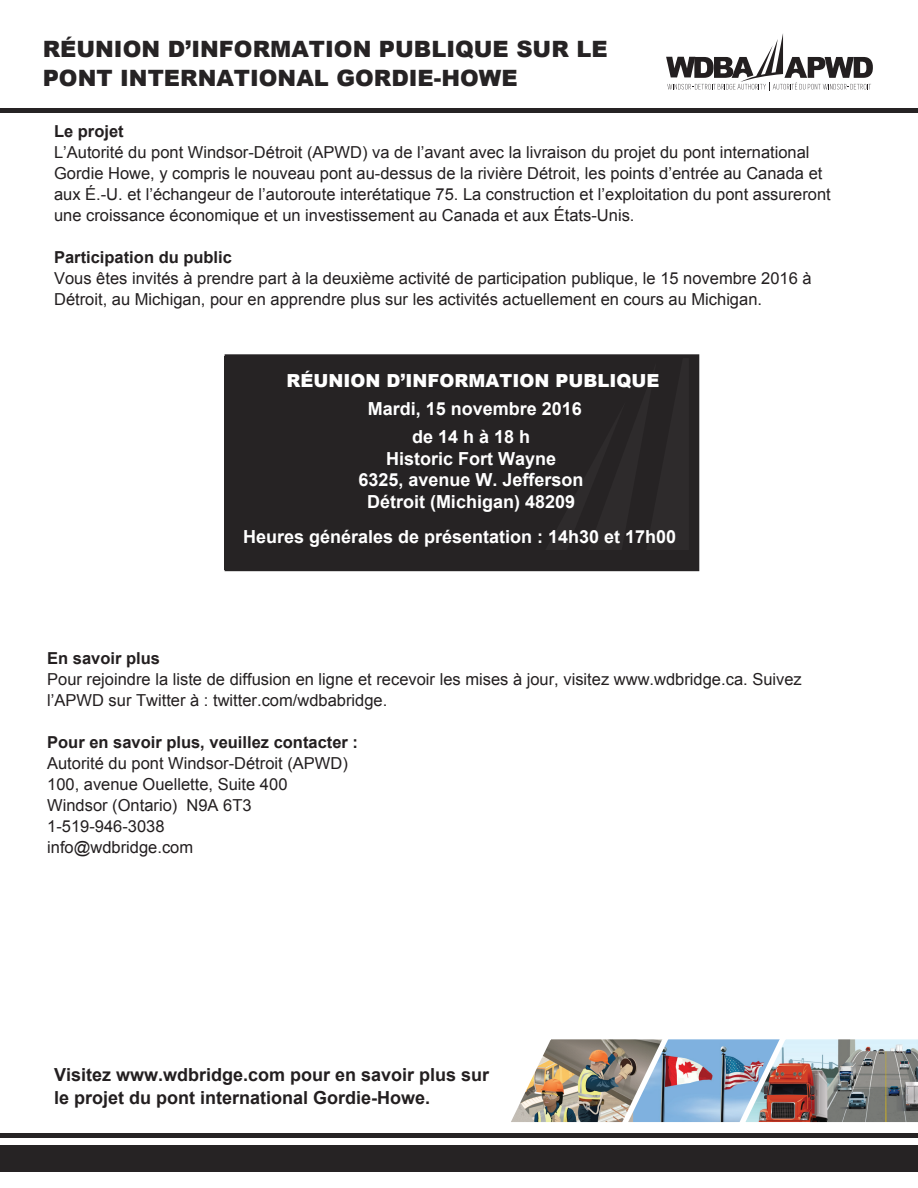
<style>
.page{position:relative;width:918px;height:1188px;background:#fff}
.page>*{position:absolute;margin:0;border:0;box-sizing:border-box;transform-origin:0 0}
.t1{font:900 22.5px/29.5px "Arial";color:#262324}
.t2{font:700 18px/21.6px "Arial";color:#fff;text-align:center}
.t3{font:700 18px/22.5px "Arial";color:#231f20}
.t4{font:900 18px "Arial";color:#fff}
.t5{font:16.5px/21px "Arial";color:#231f20}
.t6{font:700 16.5px "Arial";color:#231f20}
</style>
<div class="page">
<div style="left:224px;top:356px;width:475px;height:214px;background:#262324"></div>
<div style="left:225px;top:354px;width:474px;height:217px;border:4px solid #262324"></div>
<hr style="left:0;top:108px;width:918px;height:4px;background:#262324">
<div style="left:0;top:1145px;width:918px;height:27px;background:#262324"></div>
<div style="left:0;top:1133px;width:918px;height:5px;background:#262324"></div>
<img style="left:511px;top:1039px;width:407px;height:84px">
<svg style="left:666px;top:34px;width:207px;height:57px"></svg>
<h1 class="t1" style="left:43px;top:33px;width:566px">RÉUNION D’INFORMATION PUBLIQUE SUR LE<br>PONT INTERNATIONAL GORDIE-HOWE</h1>
<p class="t6" style="left:54px;top:121px;width:71px">Le projet</p>
<p class="t5" style="left:54px;top:142px;width:778px">L’Autorité du pont Windsor-Détroit (APWD) va de l’avant avec la livraison du projet du pont international Gordie Howe, y compris le nouveau pont au-dessus de la rivière Détroit, les points d’entrée au Canada et aux É.-U. et l’échangeur de l’autoroute interétatique 75. La construction et l’exploitation du pont assureront une croissance économique et un investissement au Canada et aux États-Unis.</p>
<p class="t6" style="left:54px;top:247px;width:179px">Participation du public</p>
<p class="t5" style="left:54px;top:268px;width:759px">Vous êtes invités à prendre part à la deuxième activité de participation publique, le 15 novembre 2016 à<br>Détroit, au Michigan, pour en apprendre plus sur les activités actuellement en cours au Michigan.</p>
<p class="t4" style="left:287px;top:367px;width:374px">RÉUNION D’INFORMATION PUBLIQUE</p>
<p class="t2" style="left:368px;top:396px;width:216px;line-height:27.6px">Mardi, 15 novembre 2016 de 14 h à 18 h</p>
<p class="t2" style="left:358px;top:448px;width:227px">Historic Fort Wayne<br>6325, avenue W. Jefferson<br>Détroit (Michigan) 48209</p>
<p class="t2" style="left:243px;top:527px;width:435px">Heures générales de présentation : 14h30 et 17h00</p>
<p class="t6" style="left:47px;top:647px;width:114px">En savoir plus</p>
<p class="t5" style="left:47px;top:669px;width:756px">Pour rejoindre la liste de diffusion en ligne et recevoir les mises à jour, visitez www.wdbridge.ca. Suivez l’APWD sur Twitter à : twitter.com/wdbabridge.</p>
<p class="t6" style="left:47px;top:731px;width:312px">Pour en savoir plus, veuillez contacter :</p>
<p class="t5" style="left:47px;top:753px;width:302px">Autorité du pont Windsor-Détroit (APWD)<br>100, avenue Ouellette, Suite 400<br>Windsor (Ontario) N9A 6T3<br>1-519-946-3038<br>info@wdbridge.com</p>
<p class="t3" style="left:54px;top:1064px;width:437px">Visitez www.wdbridge.com pour en savoir plus sur le projet du pont international Gordie-Howe.</p>
</div>
